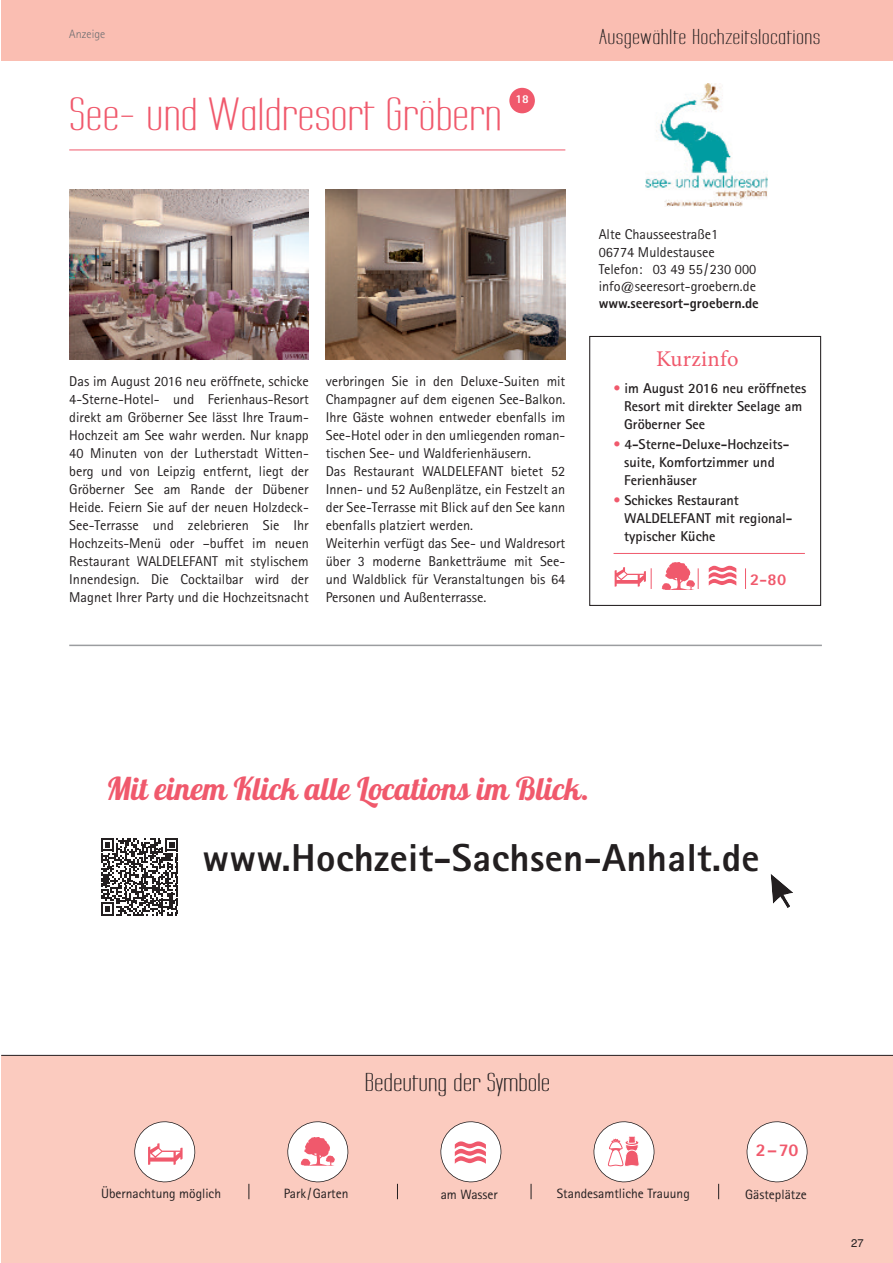
<style>
.page{position:relative;width:893px;height:1263px;background:#fff}
.page>*{position:absolute;margin:0;border:0;box-sizing:border-box;transform-origin:0 0}
.t1{font:40.5px "Labtop Secundo Wide";color:#f0596c}
.t2{font:800 39px "Rotis Sans Serif";letter-spacing:.01em;color:#231f20}
.t3{font:31.5px "Lobster";color:#f0596c}
.t4{font:22.5px "Labtop Secundo Wide";color:#231f20}
.t5{font:22.5px "Minion Pro";letter-spacing:.015em;color:#f0596c}
.t6{font:18.75px "Labtop Secundo Wide";letter-spacing:.025em;color:#231f20}
.t7{font:800 18px "Rotis Sans Serif";color:#f0596c}
.t8{font:800 16.5px "Rotis Sans Serif";color:#f0596c}
.t9{font:14.25px/18px "Rotis Sans Serif";color:#231f20}
.t10{font:700 14.25px/17.9px "Rotis Sans Serif";color:#231f20}
.t11{font:800 14.25px "Rotis Sans Serif";color:#231f20}
.t12{font:13.5px "Rotis Sans Serif";color:#231f20}
.t13{font:300 12px "Rotis Sans Serif";letter-spacing:.005em;color:#6c6d70}
.t14{font:800 12px "Rotis Sans Serif";color:#fff}
.t15{font:11.25px "Helvetica";color:#231f20}
.s1{font-weight:400;color:#f0596c}
</style>
<div class="page">
<div style="left:1px;top:0;width:892px;height:61px;background:#fabeb2"></div>
<svg style="left:770px;top:874px;width:23px;height:34px"></svg>
<svg style="left:101px;top:838px;width:77px;height:78px"></svg>
<div style="left:1px;top:1055px;width:892px;height:208px;background:#fbcbbf"></div>
<hr style="left:1px;top:1055px;width:892px;height:1px;background:#231f20">
<svg style="left:249px;top:1184px;width:1px;height:15px"></svg>
<svg style="left:397px;top:1184px;width:1px;height:15px"></svg>
<svg style="left:531px;top:1184px;width:1px;height:15px"></svg>
<svg style="left:718px;top:1184px;width:1px;height:15px"></svg>
<svg style="left:746px;top:1121px;width:62px;height:62px"></svg>
<svg style="left:134px;top:1121px;width:62px;height:62px"></svg>
<svg style="left:287px;top:1121px;width:62px;height:62px"></svg>
<svg style="left:593px;top:1121px;width:62px;height:62px"></svg>
<svg style="left:440px;top:1121px;width:62px;height:62px"></svg>
<hr style="left:69px;top:645px;width:753px;height:1px;background:#9b9da0">
<div style="left:589px;top:336px;width:232px;height:270px;border:1px solid #231f20"></div>
<img style="left:646px;top:84px;width:121px;height:122px">
<hr style="left:69px;top:150px;width:496px;height:1px;background:#f0596c">
<img style="left:326px;top:189px;width:239px;height:170px">
<img style="left:69px;top:189px;width:240px;height:170px">
<div style="left:509px;top:88px;width:26px;height:25px;background:#f0596c;border-radius:50%"></div>
<svg style="left:615px;top:567px;width:37px;height:22px"></svg>
<svg style="left:709px;top:566px;width:27px;height:20px"></svg>
<svg style="left:662px;top:562px;width:37px;height:28px"></svg>
<svg style="left:745px;top:568px;width:1px;height:21px"></svg>
<hr style="left:613px;top:553px;width:192px;height:1px;background:#f0596c">
<p class="t13" style="left:69px;top:30px;width:38px">Anzeige</p>
<h3 class="t6" style="left:599px;top:25px;width:223px">Ausgewählte Hochzeitslocations</h3>
<h1 class="t1" style="left:69px;top:90px;width:434px">See- und Waldresort Gröbern</h1>
<p class="t14" style="left:515px;top:95px;width:15px">18</p>
<p class="t9" style="left:599px;top:227px;width:159px;line-height:17.1px">Alte Chausseestraße1<br>06774 Muldestausee<br>Telefon: 03 49 55/230 000 info@seeresort-groebern.de</p>
<p class="t11" style="left:599px;top:298px;width:162px">www.seeresort-groebern.de</p>
<h3 class="t5" style="left:656px;top:350px;width:84px">Kurzinfo</h3>
<p class="t9" style="left:69px;top:374px;width:241px;text-align:justify">Das im August 2016 neu eröffnete, schicke 4-Sterne-Hotel- und Ferienhaus-Resort direkt am Gröberner See lässt Ihre Traum-Hochzeit am See wahr werden. Nur knapp 40 Minuten von der Lutherstadt Witten&shy;berg und von Leipzig entfernt, liegt der Gröberner See am Rande der Dübener Heide. Feiern Sie auf der neuen Holzdeck-See-Terrasse und zelebrieren Sie Ihr Hochzeits-Menü oder –buffet im neuen Restaurant WALDELEFANT mit stylischem Innendesign. Die Cocktailbar wird der Magnet Ihrer Party und die Hochzeitsnacht</p>
<p class="t9" style="left:326px;top:374px;width:241px">verbringen Sie in den Deluxe-Suiten mit Champagner auf dem eigenen See-Balkon.<br>Ihre Gäste wohnen entweder ebenfalls im See-Hotel oder in den umliegenden roman&shy;tischen See- und Waldferienhäusern.<br>Das Restaurant WALDELEFANT bietet 52<br>Innen- und 52 Außenplätze, ein Festzelt an der See-Terrasse mit Blick auf den See kann ebenfalls platziert werden.<br>Weiterhin verfügt das See- und Waldresort über 3 moderne Banketträume mit See&shy;und Waldblick für Veranstaltungen bis 64<br>Personen und Außenterrasse.</p>
<p class="t10" style="left:624px;top:381px;width:184px;text-indent:-11px"><span class="s1">•</span> im August 2016 neu eröffnetes<br>Resort mit direkter Seelage am<br>Gröberner See</p>
<p class="t10" style="left:624px;top:437px;width:167px;text-indent:-11px"><span class="s1">•</span> 4-Sterne-Deluxe-Hochzeits&shy;suite, Komfortzimmer und<br>Ferienhäuser</p>
<p class="t10" style="left:624px;top:493px;width:170px;text-indent:-11px"><span class="s1">•</span> Schickes Restaurant<br>WALDELEFANT mit regional&shy;typischer Küche</p>
<p class="t8" style="left:750px;top:573px;width:38px">2-80</p>
<h3 class="t3" style="left:106px;top:770px;width:485px">Mit einem Klick alle Locations im Blick.</h3>
<h2 class="t2" style="left:202px;top:844px;width:559px">www.Hochzeit-Sachsen-Anhalt.de</h2>
<h3 class="t4" style="left:365px;top:1068px;width:187px">Bedeutung der Symbole</h3>
<p class="t7" style="left:756px;top:1144px;width:44px">2–70</p>
<p class="t12" style="left:101px;top:1188px;width:122px">Übernachtung möglich</p>
<p class="t12" style="left:284px;top:1189px;width:66px">Park/Garten</p>
<p class="t12" style="left:441px;top:1190px;width:59px">am Wasser</p>
<p class="t12" style="left:557px;top:1189px;width:135px">Standesamtliche Trauung</p>
<p class="t12" style="left:745px;top:1190px;width:63px">Gästeplätze</p>
<p class="t15" style="left:851px;top:1236px;width:14px">27</p>
</div>
